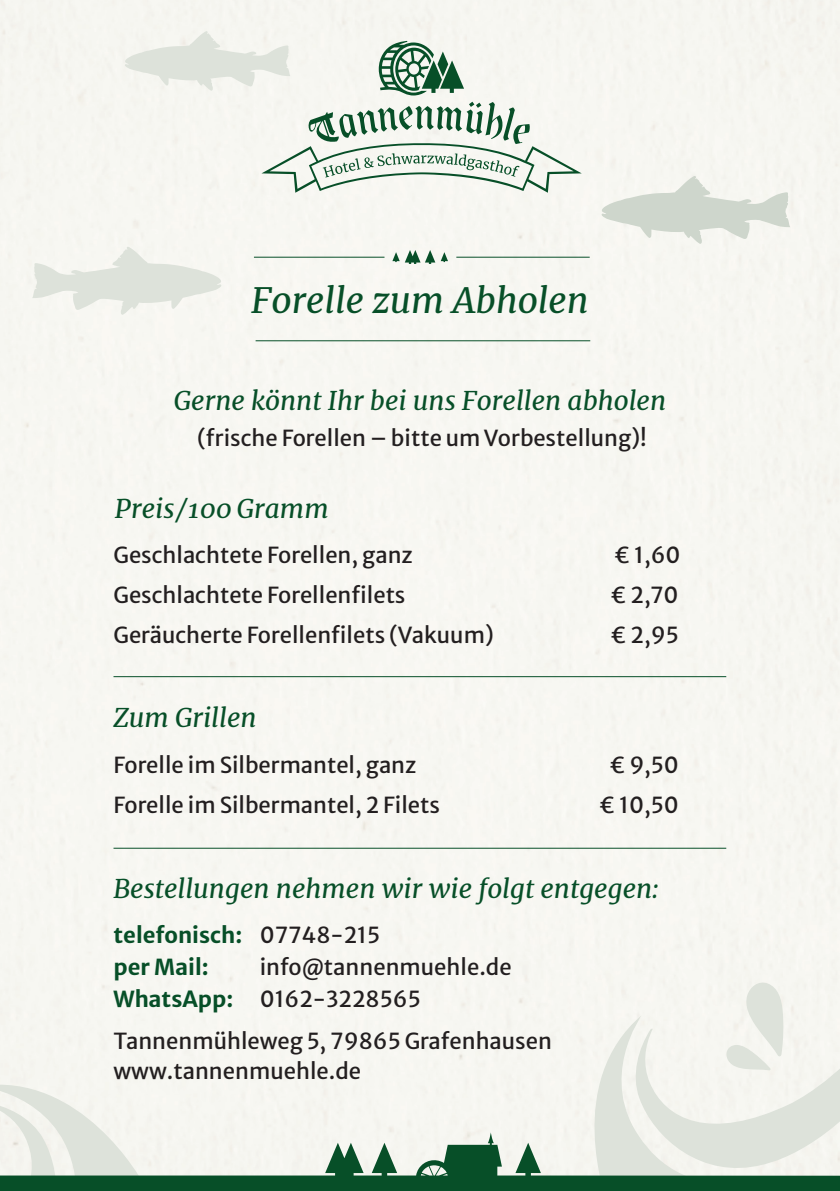
<style>
.page{position:relative;width:840px;height:1191px;background:#fff}
.page>*{position:absolute;margin:0;border:0;box-sizing:border-box;transform-origin:0 0}
.t1{font:italic 35.2px "Merriweather";color:#074f28}
.t2{font:italic 26px "Merriweather";color:#074f28}
.t3{font:22px/32px "Merriweather Sans";color:#231f20}
.t4{font:700 22px/32px "Merriweather Sans";color:#074f28}
.s1{font-weight:400;color:#231f20}
.s2{font-weight:700;color:#074f28}
</style>
<div class="page">
<div style="left:0;top:0;width:839px;height:1132px;background:#f7f7f2"></div>
<hr style="left:255px;top:340px;width:335px;height:1px;background:#074f28">
<hr style="left:113px;top:676px;width:612px;height:1px;background:#074f28">
<svg style="left:392px;top:250px;width:56px;height:14px"></svg>
<hr style="left:254px;top:257px;width:130px;height:1px;background:#074f28">
<hr style="left:456px;top:257px;width:133px;height:1px;background:#074f28">
<svg style="left:261px;top:102px;width:320px;height:91px"></svg>
<svg style="left:378px;top:41px;width:86px;height:54px"></svg>
<div style="left:630px;top:759px;width:209px;height:373px;background:#f6f6f1"></div>
<svg style="left:0;top:1070px;width:142px;height:62px"></svg>
<svg style="left:562px;top:980px;width:221px;height:152px"></svg>
<hr style="left:113px;top:847px;width:612px;height:1px;background:#074f28">
<svg style="left:32px;top:247px;width:189px;height:68px"></svg>
<svg style="left:125px;top:31px;width:165px;height:60px"></svg>
<svg style="left:601px;top:176px;width:188px;height:68px"></svg>
<svg style="left:0;top:1132px;width:839px;height:59px"></svg>
<h1 class="t1" style="left:251px;top:276px;width:339px">Forelle zum Abholen</h1>
<p class="t2" style="left:174px;top:382px;width:493px">Gerne könnt Ihr bei uns Forellen abholen</p>
<p class="t3" style="left:197px;top:419px;width:450px">(frische Forellen – bitte um Vorbestellung)!</p>
<p class="t2" style="left:115px;top:490px;width:215px">Preis/100 Gramm</p>
<p class="t3" style="left:113px;top:537px;width:301px">Geschlachtete Forellen, ganz</p>
<p class="t3" style="left:613px;top:537px;width:68px">€ 1,60</p>
<p class="t3" style="left:113px;top:577px;width:293px">Geschlachtete Forellenfilets</p>
<p class="t3" style="left:610px;top:577px;width:70px">€ 2,70</p>
<p class="t3" style="left:113px;top:617px;width:381px">Geräucherte Forellenfilets (Vakuum)</p>
<p class="t3" style="left:610px;top:617px;width:70px">€ 2,95</p>
<p class="t2" style="left:113px;top:700px;width:144px">Zum Grillen</p>
<p class="t3" style="left:113px;top:746px;width:304px">Forelle im Silbermantel, ganz</p>
<p class="t3" style="left:609px;top:746px;width:71px">€ 9,50</p>
<p class="t3" style="left:113px;top:786px;width:328px">Forelle im Silbermantel, 2 Filets</p>
<p class="t3" style="left:598px;top:786px;width:81px">€ 10,50</p>
<p class="t2" style="left:113px;top:870px;width:547px">Bestellungen nehmen wir wie folgt entgegen:</p>
<p class="t4" style="left:113px;top:916px;width:268px">telefonisch: <span class="s1">07748-215 </span>per Mail:</p>
<p class="t3" style="left:113px;top:948px;width:399px;text-indent:146px">info@tannenmuehle.de<br><span class="s2">WhatsApp:</span> 0162-3228565</p>
<p class="t3" style="left:113px;top:1023px;width:439px;line-height:30px">Tannenmühleweg 5, 79865 Grafenhausen www.tannenmuehle.de</p>
</div>
